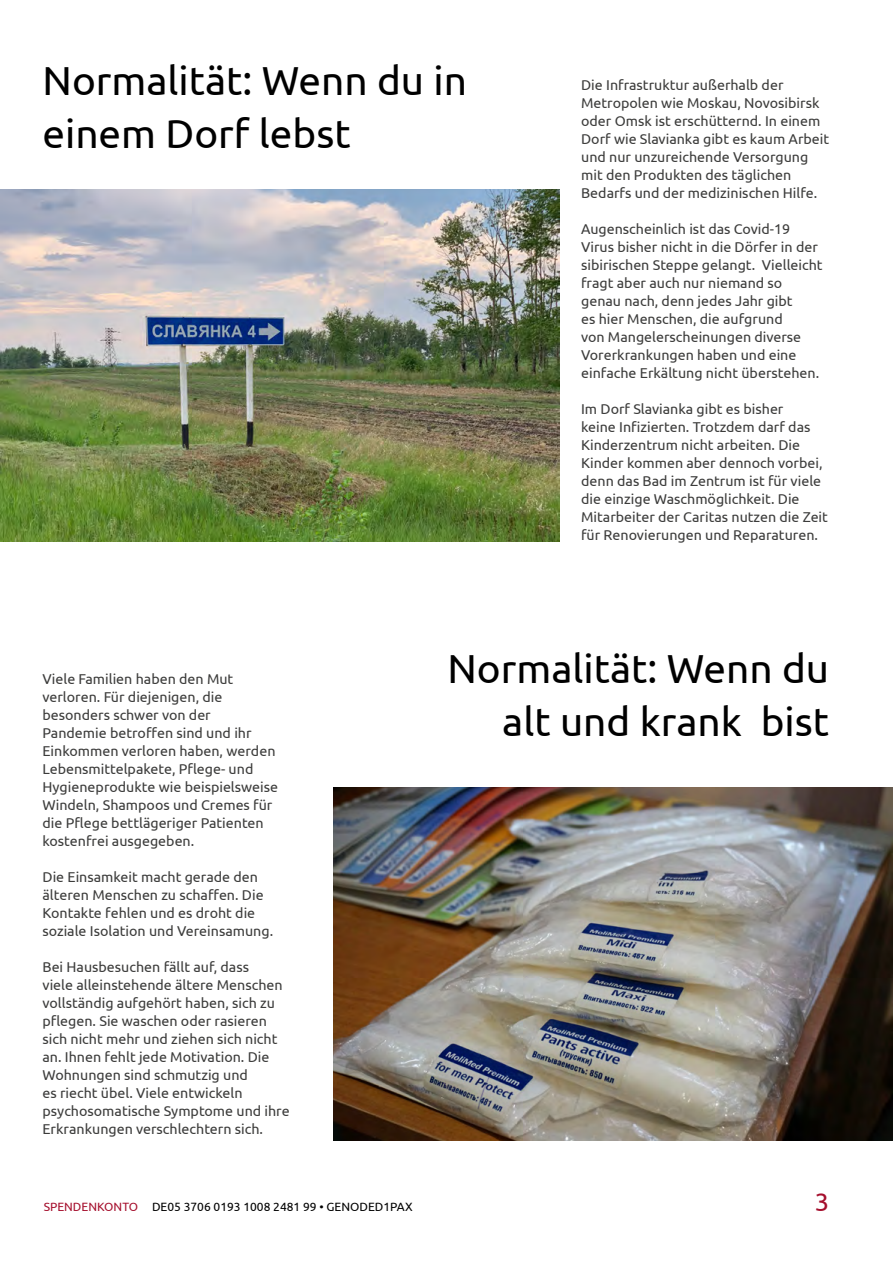
<style>
.page{position:relative;width:893px;height:1263px;background:#fff}
.page>*{position:absolute;margin:0;border:0;box-sizing:border-box;transform-origin:0 0}
._02_Article_Title{font:40.5px/52.5px "Ubuntu";color:#000}
.t1{font:25.5px "Ubuntu";color:#a50f2d}
._05_body_text{font:14.25px/18px "Ubuntu";color:#3c3c3b}
.t2{font:12px "Ubuntu";color:#000}
.s1{color:#a50f2d}
</style>
<div class="page">
<img style="left:333px;top:788px;width:560px;height:352px">
<img style="left:0;top:189px;width:560px;height:353px">
<p class="_02_Article_Title" style="left:43px;top:53px;width:426px">Normalität: Wenn du in einem Dorf lebst</p>
<p class="_05_body_text" style="left:581px;top:75px;width:250px">Die Infrastruktur außerhalb der Metropolen wie Moskau, Novosibirsk oder Omsk ist erschütternd. In einem Dorf wie Slavianka gibt es kaum Arbeit und nur unzureichende Versorgung mit den Produkten des täglichen Bedarfs und der medizinischen Hilfe.</p>
<p class="_05_body_text" style="left:581px;top:219px;width:243px">Augenscheinlich ist das Covid-19<br>Virus bisher nicht in die Dörfer in der sibirischen Steppe gelangt. Vielleicht fragt aber auch nur niemand so genau nach, denn jedes Jahr gibt<br>es hier Menschen, die aufgrund<br>von Mangelerscheinungen diverse Vorerkrankungen haben und eine einfache Erkältung nicht überstehen.</p>
<p class="_05_body_text" style="left:581px;top:399px;width:248px">Im Dorf Slavianka gibt es bisher<br>keine Infizierten. Trotzdem darf das Kinderzentrum nicht arbeiten. Die Kinder kommen aber dennoch vorbei, denn das Bad im Zentrum ist für viele die einzige Waschmöglichkeit. Die Mitarbeiter der Caritas nutzen die Zeit für Renovierungen und Reparaturen.</p>
<p class="_05_body_text" style="left:43px;top:669px;width:237px">Viele Familien haben den Mut verloren. Für diejenigen, die besonders schwer von der<br>Pandemie betroffen sind und ihr<br>Einkommen verloren haben, werden<br>Lebensmittelpakete, Pflege- und<br>Hygieneprodukte wie beispielsweise<br>Windeln, Shampoos und Cremes für die Pflege bettlägeriger Patienten kostenfrei ausgegeben.</p>
<p class="_05_body_text" style="left:43px;top:867px;width:232px">Die Einsamkeit macht gerade den älteren Menschen zu schaffen. Die Kontakte fehlen und es droht die soziale Isolation und Vereinsamung.</p>
<p class="_05_body_text" style="left:43px;top:957px;width:249px">Bei Hausbesuchen fällt auf, dass<br>viele alleinstehende ältere Menschen vollständig aufgehört haben, sich zu pflegen. Sie waschen oder rasieren sich nicht mehr und ziehen sich nicht an. Ihnen fehlt jede Motivation. Die Wohnungen sind schmutzig und<br>es riecht übel. Viele entwickeln psychosomatische Symptome und ihre Erkrankungen verschlechtern sich.</p>
<p class="_02_Article_Title" style="left:447px;top:641px;width:383px">Normalität: Wenn du</p>
<p class="_02_Article_Title" style="left:502px;top:694px;width:328px">alt und krank bist</p>
<p class="t2" style="left:44px;top:1200px;width:370px"><span class="s1">SPENDENKONTO</span> DE05 3706 0193 1008 2481 99 • GENODED1PAX</p>
<h2 class="t1" style="left:815px;top:1187px;width:16px">3</h2>
</div>
